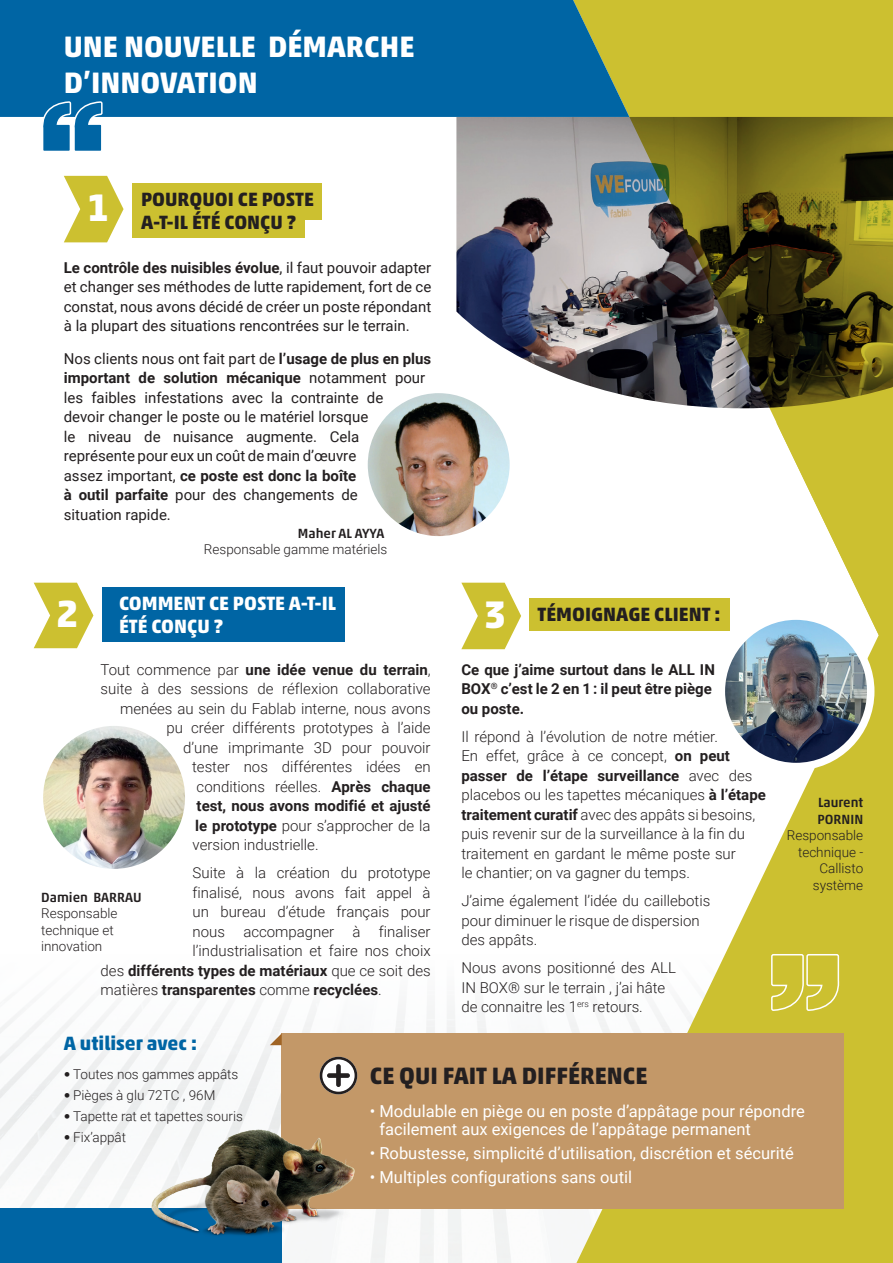
<style>
.page{position:relative;width:893px;height:1263px;background:#fff}
.page>*{position:absolute;margin:0;border:0;box-sizing:border-box;transform-origin:0 0}
.t1{font:700 39px "Akko Pro";color:#fff}
.t2{font:700 38.4px "Akko Pro";color:#fff}
.t3{font:700 30px/36px "Akko Pro";color:#fff}
.t4{font:700 24px "Akko Pro";color:#231f20}
.t5{font:700 19.5px/22.5px "Akko Pro";color:#231f20}
.t6{font:700 19.5px/22.5px "Akko Pro";color:#fff}
.t7{font:700 19.5px "Akko Pro";color:#0065a4}
.t8{font:16.5px/18px "Roboto";color:#fff}
.t9{font:300 15px/19.5px "Roboto";color:#231f20}
.t10{font:15px/19.5px "Roboto";color:#231f20;text-align:justify}
.t11{font:700 15px/19.5px "Roboto";color:#231f20}
.t12{font:300 13.5px/16.5px "Roboto";color:#231f20}
.t13{font:500 13.5px/16.5px "Akko Pro";color:#231f20}
.s1{font-weight:700}
.s2{font-weight:300}
.s3{font-family:"Akko Pro";font-weight:700}
</style>
<div class="page">
<img style="left:0;top:1005px;width:511px;height:258px">
<img style="left:456px;top:117px;width:103px;height:258px">
<svg style="left:559px;top:0;width:334px;height:1033px;background:#8b854d"></svg>
<svg style="left:576px;top:422px;width:317px;height:841px"></svg>
<div style="left:0;top:1209px;width:282px;height:54px;background:#0065a4"></div>
<img style="left:45px;top:727px;width:139px;height:140px">
<div style="left:36px;top:718px;width:157px;height:158px;border:8px solid #fff;border-radius:50%"></div>
<div style="left:0;top:0;width:629px;height:117px;background:#0065a4"></div>
<div style="left:282px;top:1033px;width:562px;height:176px;background:#c39868"></div>
<svg style="left:41px;top:100px;width:63px;height:51px"></svg>
<svg style="left:770px;top:953px;width:70px;height:59px;background:#d2c84b"></svg>
<div style="left:133px;top:183px;width:189px;height:36px;background:#ccc030"></div>
<div style="left:133px;top:205px;width:172px;height:33px;background:#ccc030"></div>
<div style="left:102px;top:587px;width:243px;height:55px;background:#0065a4"></div>
<img style="left:369px;top:395px;width:139px;height:140px">
<div style="left:360px;top:386px;width:157px;height:158px;border:8px solid #fff;border-radius:50%"></div>
<img style="left:721px;top:616px;width:150px;height:150px">
<div style="left:718px;top:612px;width:156px;height:158px;border:8px solid #fff;border-radius:50%"></div>
<svg style="left:64px;top:176px;width:60px;height:66px"></svg>
<svg style="left:34px;top:583px;width:59px;height:65px"></svg>
<div style="left:529px;top:598px;width:200px;height:33px;background:#ccc030"></div>
<svg style="left:461px;top:583px;width:60px;height:66px"></svg>
<svg style="left:320px;top:1057px;width:37px;height:37px"></svg>
<svg style="left:270px;top:1033px;width:12px;height:12px"></svg>
<img style="left:130px;top:1122px;width:256px;height:119px">
<h3 class="t3" style="left:64px;top:28px;width:352px">UNE NOUVELLE DÉMARCHE<br>D’INNOVATION</h3>
<h1 class="t1" style="left:87px;top:183px;width:24px">1</h1>
<h3 class="t5" style="left:141px;top:188px;width:174px">POURQUOI CE POSTE<br>A-T-IL ÉTÉ CONÇU ?</h3>
<p class="t10" style="left:64px;top:257px;width:369px"><span class="s1">Le contrôle des nuisibles évolue</span>, il faut pouvoir adapter et changer ses méthodes de lutte rapidement, fort de ce constat, nous avons décidé de créer un poste répondant à la plupart des situations rencontrées sur le terrain.</p>
<p class="t10" style="left:64px;top:348px;width:369px;text-align:left">Nos clients nous ont fait part de <span class="s1">l’usage de plus en plus important de solution mécanique</span> notamment pour les faibles infestations avec la contrainte de<br>devoir changer le poste ou le matériel lorsque<br>le niveau de nuisance augmente. Cela représente pour eux un coût de main d’œuvre<br>assez important, <span class="s1">ce poste est donc la boîte<br>à outil parfaite</span> pour des changements de<br>situation rapide.</p>
<p class="t13" style="left:298px;top:525px;width:88px">Maher AL AYYA</p>
<p class="t12" style="left:204px;top:541px;width:185px">Responsable gamme matériels</p>
<h3 class="t6" style="left:119px;top:592px;width:218px">COMMENT CE POSTE A-T-IL<br>ÉTÉ CONÇU ?</h3>
<h2 class="t2" style="left:56px;top:590px;width:24px">2</h2>
<h3 class="t5" style="left:537px;top:603px;width:185px">TÉMOIGNAGE CLIENT :</h3>
<p class="t11" style="left:461px;top:659px;width:255px">Ce que j’aime surtout dans le ALL IN<br>BOX<sup>®</sup> c’est le 2 en 1 : il peut être piège ou poste.</p>
<p class="t9" style="left:461px;top:726px;width:306px">Il répond à l’évolution de notre métier.<br>En effet, grâce à ce concept, <span class="s1">on peut passer de l’étape surveillance</span> avec des placebos ou les tapettes mécaniques <span class="s1">à l’étape traitement curatif</span> avec des appâts si besoins, puis revenir sur de la surveillance à la fin du traitement en gardant le même poste sur<br>le chantier; on va gagner du temps.</p>
<p class="t9" style="left:461px;top:891px;width:250px">J’aime également l’idée du caillebotis pour diminuer le risque de dispersion des appâts.</p>
<p class="t9" style="left:461px;top:958px;width:216px">Nous avons positionné des ALL<br>IN BOX® sur le terrain , j’ai hâte de connaitre les 1<sup>ers</sup> retours.</p>
<h1 class="t1" style="left:484px;top:590px;width:24px">3</h1>
<p class="t11" style="left:101px;top:659px;width:331px"><span class="s2">Tout commence par</span> une idée venue du terrain<span class="s2">,</span></p>
<p class="t9" style="left:101px;top:679px;width:332px">suite à des sessions de réflexion collaborative</p>
<p class="t9" style="left:120px;top:698px;width:312px">menées au sein du Fablab interne, nous avons</p>
<p class="t9" style="left:167px;top:718px;width:266px">pu créer différents prototypes à l’aide</p>
<p class="t9" style="left:183px;top:737px;width:249px">d’une imprimante 3D pour pouvoir</p>
<p class="t9" style="left:192px;top:757px;width:240px">tester nos différentes idées en</p>
<p class="t9" style="left:197px;top:776px;width:236px">conditions réelles. <span class="s1">Après chaque</span></p>
<p class="t11" style="left:197px;top:796px;width:236px">test, nous avons modifié et ajusté</p>
<p class="t9" style="left:195px;top:815px;width:237px"><span class="s1">le prototype</span> pour s’approcher de la</p>
<p class="t9" style="left:193px;top:835px;width:128px">version industrielle.</p>
<p class="t9" style="left:193px;top:863px;width:240px">Suite à la création du prototype</p>
<p class="t9" style="left:193px;top:882px;width:240px">finalisé, nous avons fait appel à</p>
<p class="t9" style="left:193px;top:902px;width:240px">un bureau d’étude français pour</p>
<p class="t9" style="left:193px;top:921px;width:240px">nous accompagner à finaliser</p>
<p class="t9" style="left:193px;top:941px;width:240px">l’industrialisation et faire nos choix</p>
<p class="t11" style="left:101px;top:960px;width:332px"><span class="s2">des</span> différents types de matériaux <span class="s2">que ce soit des</span></p>
<p class="t11" style="left:101px;top:980px;width:283px"><span class="s2">matières</span> transparentes <span class="s2">comme</span> recyclées<span class="s2">.</span></p>
<p class="t13" style="left:41px;top:889px;width:102px">Damien BARRAU</p>
<p class="t12" style="left:41px;top:905px;width:78px">Responsable technique et innovation</p>
<p class="t13" style="left:817px;top:794px;width:47px">Laurent<br>PORNIN</p>
<p class="t12" style="left:787px;top:827px;width:78px;text-align:right">Responsable technique -<br>Callisto système</p>
<h3 class="t7" style="left:64px;top:1031px;width:135px">A utiliser avec :</h3>
<p class="t12" style="left:64px;top:1065px;width:176px"><span class="s3">•</span> Toutes nos gammes appâts</p>
<p class="t12" style="left:64px;top:1086px;width:153px"><span class="s3">•</span> Pièges à glu 72TC , 96M</p>
<p class="t12" style="left:64px;top:1107px;width:181px"><span class="s3">•</span> Tapette rat et tapettes souris</p>
<p class="t12" style="left:64px;top:1128px;width:64px"><span class="s3">•</span> Fix’appât</p>
<h3 class="t4" style="left:370px;top:1060px;width:279px">CE QUI FAIT LA DIFFÉRENCE</h3>
<p class="t8" style="left:379px;top:1101px;width:427px;text-indent:-10px">• Modulable en piège ou en poste d’appâtage pour répondre facilement aux exigences de l’appâtage permanent</p>
<p class="t8" style="left:370px;top:1143px;width:426px">• Robustesse, simplicité d’utilisation, discrétion et sécurité</p>
<p class="t8" style="left:370px;top:1168px;width:264px">• Multiples configurations sans outil</p>
</div>
